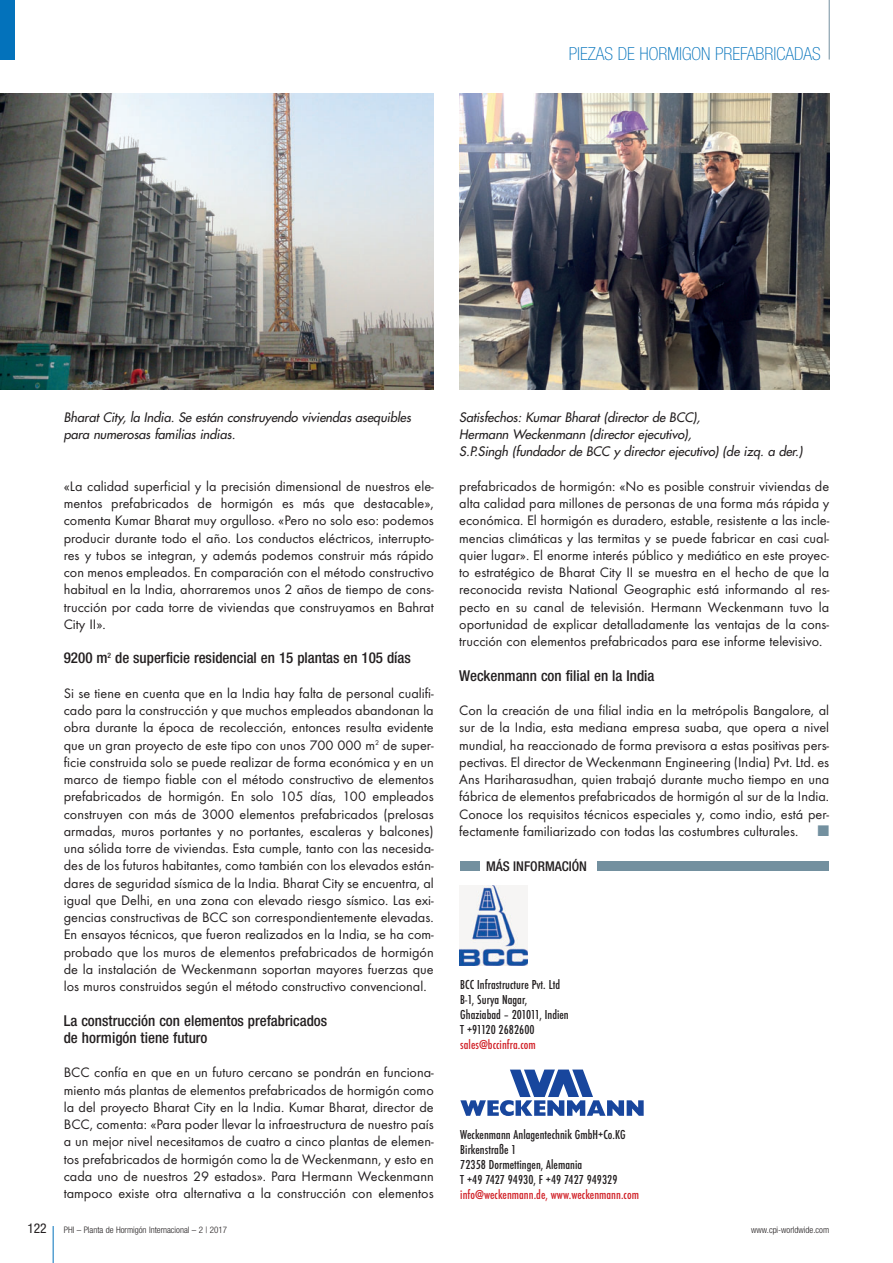
<style>
.page{position:relative;width:893px;height:1263px;background:#fff}
.page>*{position:absolute;margin:0;border:0;box-sizing:border-box;transform-origin:0 0}
.t1{font:100 condensed 18px "Helvetica Neue";color:#0372bb}
.t2{font:500 condensed 15px/17.2px "Helvetica Neue";color:#231f20}
.t3{font:14.25px/17.2px "Futura T";color:#231f20;text-align:justify}
.t4{font:14.25px "European Pi Three";color:#73909f}
.t5{font:500 condensed 13.5px/15px "Futura T";letter-spacing:.005em;color:#231f20}
.t6{font:500 condensed 13.5px "Futura T";letter-spacing:.005em;color:#d1232a}
.t7{font:500 condensed 13.5px "Helvetica Neue";color:#231f20}
.t8{font:condensed 13.5px "Helvetica Neue";color:#231f20}
.t9{font:italic 12.75px/17.2px "Futura";letter-spacing:-.005em;color:#231f20}
.t10{font:300 condensed 9px "Helvetica Neue";color:#231f20}
</style>
<div class="page">
<hr style="left:53px;top:1226px;width:1px;height:37px;background:#0372bb">
<hr style="left:829px;top:0;width:1px;height:60px;background:#73909f">
<div style="left:0;top:0;width:15px;height:60px;background:#0372bb"></div>
<img style="left:459px;top:885px;width:68px;height:80px">
<div style="left:460px;top:861px;width:19px;height:10px;background:#73909f"></div>
<div style="left:598px;top:861px;width:231px;height:10px;background:#73909f"></div>
<svg style="left:460px;top:1069px;width:184px;height:47px"></svg>
<img style="left:0;top:94px;width:434px;height:296px">
<img style="left:459px;top:94px;width:370px;height:296px">
<p class="t1" style="left:569px;top:47px;width:253px">PIEZAS DE HORMIGON PREFABRICADAS</p>
<p class="t9" style="left:64px;top:409px;width:351px">Bharat City, la India. Se están construyendo viviendas asequibles para numerosas familias indias.</p>
<p class="t9" style="left:459px;top:409px;width:347px">Satisfechos: Kumar Bharat (director de BCC),<br>Hermann Weckenmann (director ejecutivo),<br>S.P.Singh (fundador de BCC y director ejecutivo) (de izq. a der.)</p>
<p class="t3" style="left:64px;top:479px;width:372px">«La calidad superficial y la precisión dimensional de nuestros ele&shy;mentos prefabricados de hormigón es más que destacable», comenta Kumar Bharat muy orgulloso. «Pero no solo eso: podemos producir durante todo el año. Los conductos eléctricos, interrupto&shy;res y tubos se integran, y además podemos construir más rápido con menos empleados. En comparación con el método constructivo habitual en la India, ahorraremos unos 2 años de tiempo de cons&shy;trucción por cada torre de viviendas que construyamos en Bahrat City II».</p>
<p class="t2" style="left:64px;top:651px;width:349px">9200 m<sup>2</sup> de superficie residencial en 15 plantas en 105 días</p>
<p class="t3" style="left:64px;top:686px;width:372px">Si se tiene en cuenta que en la India hay falta de personal cualifi&shy;cado para la construcción y que muchos empleados abandonan la obra durante la época de recolección, entonces resulta evidente que un gran proyecto de este tipo con unos 700 000 m<sup>2</sup> de super&shy;ficie construida solo se puede realizar de forma económica y en un marco de tiempo fiable con el método constructivo de elementos prefabricados de hormigón. En solo 105 días, 100 empleados construyen con más de 3000 elementos prefabricados (prelosas armadas, muros portantes y no portantes, escaleras y balcones) una sólida torre de viviendas. Esta cumple, tanto con las necesida&shy;des de los futuros habitantes, como también con los elevados están&shy;dares de seguridad sísmica de la India. Bharat City se encuentra, al igual que Delhi, en una zona con elevado riesgo sísmico. Las exi&shy;gencias constructivas de BCC son correspondientemente elevadas.<br>En ensayos técnicos, que fueron realizados en la India, se ha com&shy;probado que los muros de elementos prefabricados de hormigón de la instalación de Weckenmann soportan mayores fuerzas que los muros construidos según el método constructivo convencional.</p>
<p class="t2" style="left:64px;top:1013px;width:265px">La construcción con elementos prefabricados de hormigón tiene futuro</p>
<p class="t3" style="left:64px;top:1065px;width:371px">BCC confía en que en un futuro cercano se pondrán en funciona&shy;miento más plantas de elementos prefabricados de hormigón como la del proyecto Bharat City en la India. Kumar Bharat, director de BCC, comenta: «Para poder llevar la infraestructura de nuestro país a un mejor nivel necesitamos de cuatro a cinco plantas de elemen&shy;tos prefabricados de hormigón como la de Weckenmann, y esto en cada uno de nuestros 29 estados». Para Hermann Weckenmann tampoco existe otra alternativa a la construcción con elementos</p>
<p class="t3" style="left:459px;top:479px;width:372px">prefabricados de hormigón: «No es posible construir viviendas de alta calidad para millones de personas de una forma más rápida y económica. El hormigón es duradero, estable, resistente a las incle&shy;mencias climáticas y las termitas y se puede fabricar en casi cual&shy;quier lugar». El enorme interés público y mediático en este proyec&shy;to estratégico de Bharat City II se muestra en el hecho de que la reconocida revista National Geographic está informando al res&shy;pecto en su canal de televisión. Hermann Weckenmann tuvo la oportunidad de explicar detalladamente las ventajas de la cons&shy;trucción con elementos prefabricados para ese informe televisivo.</p>
<p class="t2" style="left:459px;top:668px;width:197px">Weckenmann con filial en la India</p>
<p class="t3" style="left:459px;top:703px;width:372px">Con la creación de una filial india en la metrópolis Bangalore, al sur de la India, esta mediana empresa suaba, que opera a nivel mundial, ha reaccionado de forma previsora a estas positivas pers&shy;pectivas. El director de Weckenmann Engineering (India) Pvt. Ltd. es Ans Hariharasudhan, quien trabajó durante mucho tiempo en una fábrica de elementos prefabricados de hormigón al sur de la India.<br>Conoce los requisitos técnicos especiales y, como indio, está per&shy;fectamente familiarizado con todas las costumbres culturales.</p>
<p class="t4" style="left:817px;top:823px;width:13px">-</p>
<p class="t7" style="left:486px;top:861px;width:102px">MÁS INFORMACIÓN</p>
<p class="t5" style="left:460px;top:977px;width:110px">BCC Infrastructure Pvt. Ltd<br>B-1, Surya Nagar,<br>Ghaziabad – 201011, Indien<br>T +91120 2682600</p>
<p class="t6" style="left:460px;top:1039px;width:77px">sales@bccinfra.com</p>
<p class="t5" style="left:460px;top:1127px;width:167px">Weckenmann Anlagentechnik GmbH+Co.KG<br>Birkenstraße 1<br>72358 Dormettingen, Alemania<br>T +49 7427 94930, F +49 7427 949329</p>
<p class="t6" style="left:460px;top:1189px;width:180px">info@weckenmann.de, www.weckenmann.com</p>
<p class="t8" style="left:28px;top:1223px;width:21px">122</p>
<p class="t10" style="left:64px;top:1226px;width:165px">PHI – Planta de Hormigón Internacional – 2 | 2017</p>
<p class="t10" style="left:751px;top:1226px;width:79px">www.cpi-worldwide.com</p>
</div>
